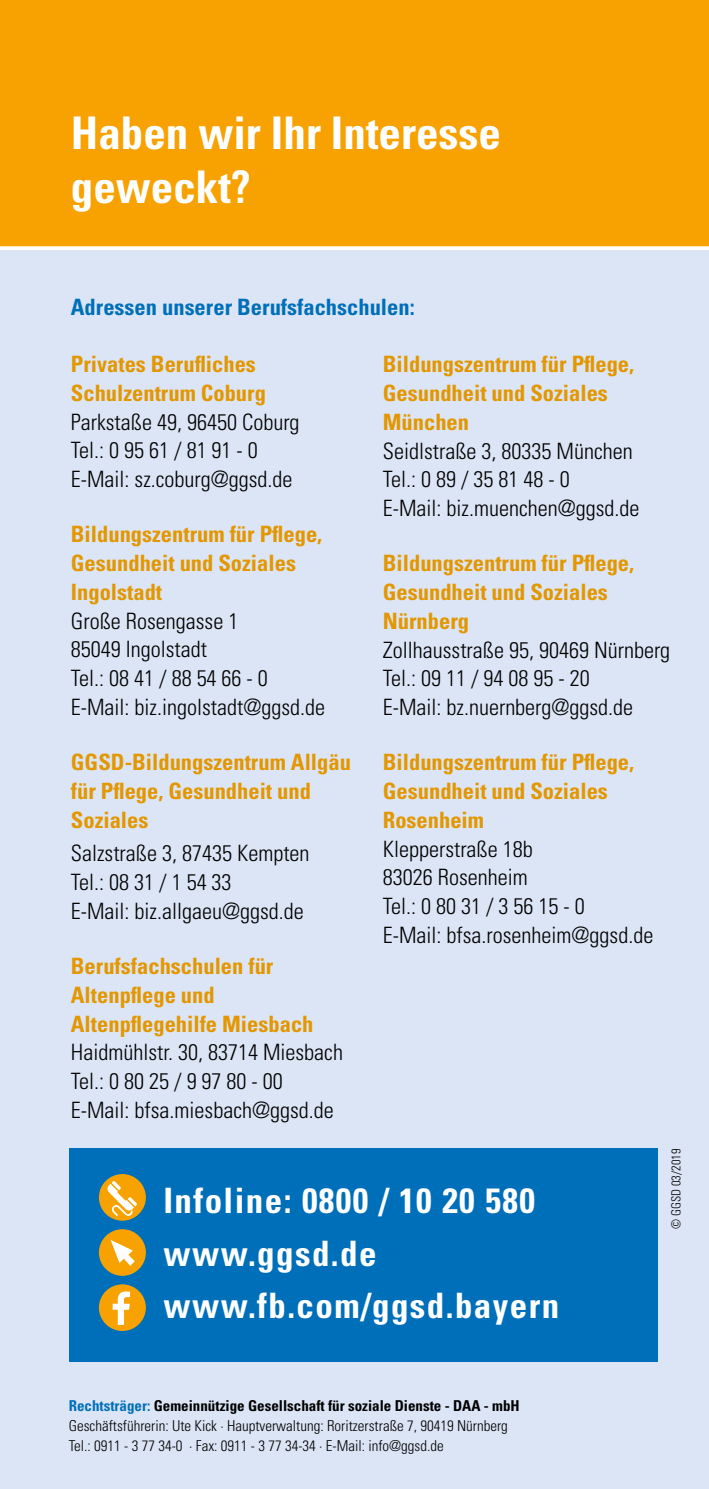
<style>
.page{position:relative;width:709px;height:1489px;background:#fff}
.page>*{position:absolute;margin:0;border:0;box-sizing:border-box;transform-origin:0 0}
.t1{font:700 condensed 45px/54px "Univers";color:#fff}
.t2{font:700 condensed 35px/52.5px "Univers";letter-spacing:.04em;color:#fff}
.t3{font:300 condensed 22.5px/28.8px "Univers";color:#000}
.t4{font:700 condensed 22.5px/28.8px "Univers";color:#e39700}
.t5{font:700 condensed 22.5px "Univers";color:#006fb9}
.t6{font:300 condensed 15px/20px "Univers";color:#000}
.t7{font:300 condensed 12.5px "Univers";color:#000}
.s1{font-weight:700;color:#006fb9}
.s2{font-weight:700}
</style>
<div class="page">
<div style="left:0;top:0;width:709px;height:248px;background:#f7a200"></div>
<div style="left:0;top:248px;width:709px;height:1240px;background:#dce5f5"></div>
<div style="left:69px;top:1148px;width:588px;height:213px;background:#006fb9"></div>
<div style="left:99px;top:1173px;width:47px;height:47px;background:#f7a200;border-radius:50%"></div>
<svg style="left:107px;top:1181px;width:30px;height:34px"></svg>
<div style="left:99px;top:1229px;width:47px;height:46px;background:#f7a200;border-radius:50%"></div>
<svg style="left:111px;top:1240px;width:24px;height:25px"></svg>
<div style="left:99px;top:1284px;width:47px;height:46px;background:#f7a200;border-radius:50%"></div>
<svg style="left:113px;top:1291px;width:17px;height:33px"></svg>
<svg style="left:0;top:246px;width:709px;height:4px;background:#fef8ec"></svg>
<h1 class="t1" style="left:71px;top:106px;width:431px">Haben wir Ihr Interesse geweckt?</h1>
<p class="t5" style="left:71px;top:293px;width:345px">Adressen unserer Berufsfachschulen:</p>
<p class="t4" style="left:71px;top:349px;width:197px">Privates Berufliches<br>Schulzentrum Coburg</p>
<p class="t3" style="left:71px;top:407px;width:230px">Parkstaße 49, 96450 Coburg<br>Tel.: 0 95 61 / 81 91 - 0<br>E-Mail: sz.coburg@ggsd.de</p>
<p class="t4" style="left:71px;top:520px;width:253px">Bildungszentrum für Pflege,<br>Gesundheit und Soziales<br>Ingolstadt</p>
<p class="t3" style="left:71px;top:606px;width:256px">Große Rosengasse 1<br>85049 Ingolstadt<br>Tel.: 08 41 / 88 54 66 - 0<br>E-Mail: biz.ingolstadt@ggsd.de</p>
<p class="t4" style="left:71px;top:747px;width:281px">GGSD-Bildungszentrum Allgäu für Pflege, Gesundheit und<br>Soziales</p>
<p class="t3" style="left:71px;top:839px;width:240px">Salzstraße 3, 87435 Kempten<br>Tel.: 08 31 / 1 54 33<br>E-Mail: biz.allgaeu@ggsd.de</p>
<p class="t4" style="left:71px;top:951px;width:244px">Berufsfachschulen für<br>Altenpflege und<br>Altenpflegehilfe Miesbach</p>
<p class="t3" style="left:71px;top:1038px;width:274px">Haidmühlstr. 30, 83714 Miesbach<br>Tel.: 0 80 25 / 9 97 80 - 00<br>E-Mail: bfsa.miesbach@ggsd.de</p>
<p class="t4" style="left:383px;top:350px;width:253px">Bildungszentrum für Pflege,<br>Gesundheit und Soziales<br>München</p>
<p class="t3" style="left:383px;top:436px;width:258px">Seidlstraße 3, 80335 München<br>Tel.: 0 89 / 35 81 48 - 0<br>E-Mail: biz.muenchen@ggsd.de</p>
<p class="t4" style="left:383px;top:548px;width:253px">Bildungszentrum für Pflege,<br>Gesundheit und Soziales<br>Nürnberg</p>
<p class="t3" style="left:383px;top:635px;width:289px">Zollhausstraße 95, 90469 Nürnberg<br>Tel.: 09 11 / 94 08 95 - 20<br>E-Mail: bz.nuernberg@ggsd.de</p>
<p class="t4" style="left:383px;top:747px;width:253px">Bildungszentrum für Pflege,<br>Gesundheit und Soziales<br>Rosenheim</p>
<p class="t3" style="left:383px;top:834px;width:272px">Klepperstraße 18b<br>83026 Rosenheim<br>Tel.: 0 80 31 / 3 56 15 - 0<br>E-Mail: bfsa.rosenheim@ggsd.de</p>
<h2 class="t2" style="left:163px;top:1174px;width:397px">Infoline: 0800 / 10 20 580 www.ggsd.de www.fb.com/ggsd.bayern</h2>
<p class="t6" style="left:69px;top:1394px;width:452px"><span class="s1">Rechtsträger:</span> <span class="s2">Gemeinnützige Gesellschaft für soziale Dienste - DAA - mbH<br></span>Geschäftsführerin: Ute Kick · Hauptverwaltung: Roritzerstraße 7, 90419 Nürnberg<br>Tel.: 0911 - 3 77 34-0 · Fax: 0911 - 3 77 34-34 · E-Mail: info@ggsd.de</p>
<p class="t7" style="left:668px;top:1228px;width:82px;rotate:-90deg">© GGSD 03/2019</p>
</div>
